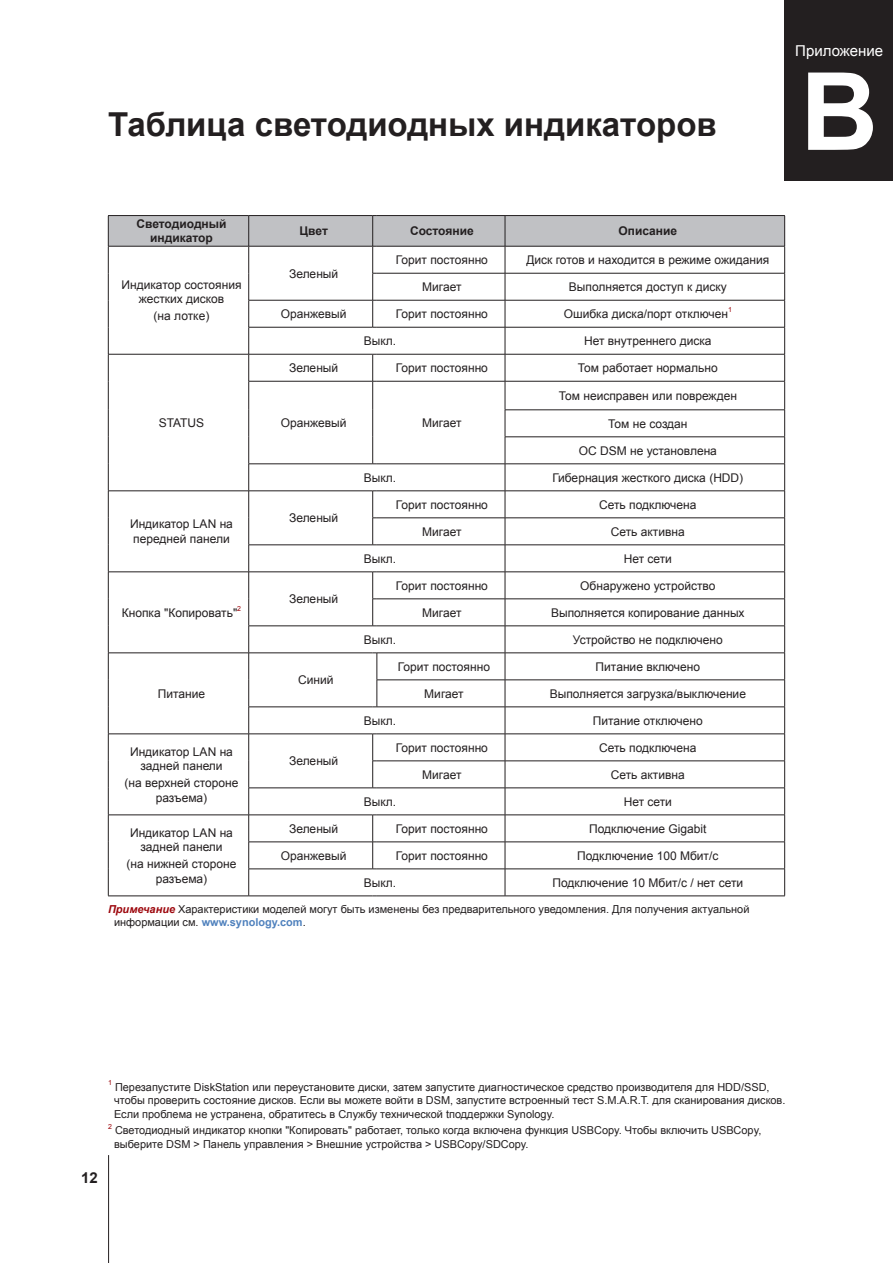
<style>
.page{position:relative;width:893px;height:1263px;background:#fff}
.page>*{position:absolute;margin:0;border:0;box-sizing:border-box;transform-origin:0 0}
.ChapterNum{font:700 108px "Arial";color:#fff}
.H1-ChapterTitle{font:700 33px "Arial";color:#231f20}
.Chapter-center{font:15px "Arial";color:#fff}
.PageNumber-sidebar{font:700 15px "Arial";color:#231f20}
.xBodyCenter{font:12px/14.4px "Arial";color:#231f20;text-align:center}
.XHeadCenter{font:700 12px/14.4px "Arial";color:#231f20;text-align:center}
.AppendixNote{font:10.95px/13.5px "Arial";color:#231f20}
.xBodyCenter-2{font:7.05px "Arial";color:#9d070d}
.AppendixNote-2{font:7.05px "Arial";color:#9d070d}
.s1{font-weight:700;font-style:italic;color:#9d070d}
.s2{font-weight:700;color:#4f81bd}
</style>
<div class="page">
<svg style="left:108px;top:215px;width:677px;height:682px"></svg>
<hr style="left:377px;top:896px;width:128px;height:1px;background:#231f20">
<hr style="left:505px;top:896px;width:280px;height:1px;background:#231f20">
<div style="left:785px;top:0;width:108px;height:180px;background:#231f20"></div>
<hr style="left:108px;top:1155px;width:1px;height:108px;background:#231f20">
<p class="H1-ChapterTitle" style="left:108px;top:102px;width:610px">Таблица светодиодных индикаторов</p>
<p class="XHeadCenter" style="left:137px;top:217px;width:91px">Светодиодный индикатор</p>
<p class="XHeadCenter" style="left:300px;top:224px;width:30px">Цвет</p>
<p class="XHeadCenter" style="left:410px;top:224px;width:65px">Состояние</p>
<p class="XHeadCenter" style="left:618px;top:224px;width:60px">Описание</p>
<p class="xBodyCenter" style="left:121px;top:277px;width:122px">Индикатор состояния жестких дисков</p>
<p class="xBodyCenter" style="left:154px;top:309px;width:57px">(на лотке)</p>
<p class="xBodyCenter" style="left:396px;top:253px;width:94px">Горит постоянно</p>
<p class="xBodyCenter" style="left:526px;top:253px;width:244px">Диск готов и находится в режиме ожидания</p>
<p class="xBodyCenter" style="left:422px;top:280px;width:41px">Мигает</p>
<p class="xBodyCenter" style="left:569px;top:280px;width:159px">Выполняется доступ к диску</p>
<p class="xBodyCenter" style="left:289px;top:266px;width:51px">Зеленый</p>
<p class="xBodyCenter" style="left:281px;top:307px;width:67px">Оранжевый</p>
<p class="xBodyCenter" style="left:396px;top:307px;width:94px">Горит постоянно</p>
<p class="xBodyCenter" style="left:564px;top:307px;width:166px">Ошибка диска/порт отключен</p>
<p class="xBodyCenter-2" style="left:728px;top:305px;width:5px">1</p>
<p class="xBodyCenter" style="left:364px;top:334px;width:34px">Выкл.</p>
<p class="xBodyCenter" style="left:584px;top:334px;width:129px">Нет внутреннего диска</p>
<p class="xBodyCenter" style="left:159px;top:415px;width:47px">STATUS</p>
<p class="xBodyCenter" style="left:130px;top:517px;width:104px;text-align:left">Индикатор LAN на передней панели</p>
<p class="xBodyCenter" style="left:122px;top:605px;width:117px">Кнопка "Копировать"</p>
<p class="xBodyCenter-2" style="left:237px;top:604px;width:5px">2</p>
<p class="xBodyCenter" style="left:158px;top:686px;width:49px">Питание</p>
<p class="xBodyCenter" style="left:130px;top:744px;width:104px">Индикатор LAN на задней панели</p>
<p class="xBodyCenter" style="left:124px;top:776px;width:116px">(на верхней стороне разъема)</p>
<p class="xBodyCenter" style="left:289px;top:361px;width:51px">Зеленый</p>
<p class="xBodyCenter" style="left:396px;top:361px;width:94px">Горит постоянно</p>
<p class="xBodyCenter" style="left:578px;top:361px;width:141px">Том работает нормально</p>
<p class="xBodyCenter" style="left:281px;top:415px;width:67px">Оранжевый</p>
<p class="xBodyCenter" style="left:422px;top:415px;width:41px">Мигает</p>
<p class="xBodyCenter" style="left:559px;top:388px;width:180px">Том неисправен или поврежден</p>
<p class="xBodyCenter" style="left:608px;top:416px;width:81px">Том не создан</p>
<p class="xBodyCenter" style="left:579px;top:443px;width:140px">ОС DSM не установлена</p>
<p class="xBodyCenter" style="left:289px;top:511px;width:51px">Зеленый</p>
<p class="xBodyCenter" style="left:289px;top:592px;width:51px">Зеленый</p>
<p class="xBodyCenter" style="left:298px;top:673px;width:37px">Синий</p>
<p class="xBodyCenter" style="left:289px;top:754px;width:51px">Зеленый</p>
<p class="xBodyCenter" style="left:364px;top:470px;width:34px">Выкл.</p>
<p class="xBodyCenter" style="left:552px;top:470px;width:192px">Гибернация жесткого диска (HDD)</p>
<p class="xBodyCenter" style="left:396px;top:497px;width:94px">Горит постоянно</p>
<p class="xBodyCenter" style="left:599px;top:497px;width:99px">Сеть подключена</p>
<p class="xBodyCenter" style="left:422px;top:524px;width:41px">Мигает</p>
<p class="xBodyCenter" style="left:611px;top:524px;width:75px">Сеть активна</p>
<p class="xBodyCenter" style="left:364px;top:551px;width:34px">Выкл.</p>
<p class="xBodyCenter" style="left:624px;top:551px;width:50px">Нет сети</p>
<p class="xBodyCenter" style="left:396px;top:578px;width:94px">Горит постоянно</p>
<p class="xBodyCenter" style="left:580px;top:578px;width:137px">Обнаружено устройство</p>
<p class="xBodyCenter" style="left:422px;top:605px;width:41px">Мигает</p>
<p class="xBodyCenter" style="left:551px;top:605px;width:195px">Выполняется копирование данных</p>
<p class="xBodyCenter" style="left:364px;top:632px;width:34px">Выкл.</p>
<p class="xBodyCenter" style="left:573px;top:632px;width:151px">Устройство не подключено</p>
<p class="xBodyCenter" style="left:398px;top:659px;width:94px">Горит постоянно</p>
<p class="xBodyCenter" style="left:596px;top:659px;width:106px">Питание включено</p>
<p class="xBodyCenter" style="left:424px;top:686px;width:41px">Мигает</p>
<p class="xBodyCenter" style="left:550px;top:686px;width:198px">Выполняется загрузка/выключение</p>
<p class="xBodyCenter" style="left:364px;top:713px;width:34px">Выкл.</p>
<p class="xBodyCenter" style="left:593px;top:713px;width:111px">Питание отключено</p>
<p class="xBodyCenter" style="left:396px;top:740px;width:94px">Горит постоянно</p>
<p class="xBodyCenter" style="left:599px;top:740px;width:99px">Сеть подключена</p>
<p class="xBodyCenter" style="left:422px;top:767px;width:41px">Мигает</p>
<p class="xBodyCenter" style="left:611px;top:767px;width:75px">Сеть активна</p>
<p class="xBodyCenter" style="left:364px;top:794px;width:34px">Выкл.</p>
<p class="xBodyCenter" style="left:624px;top:794px;width:50px">Нет сети</p>
<p class="xBodyCenter" style="left:289px;top:821px;width:51px">Зеленый</p>
<p class="xBodyCenter" style="left:396px;top:821px;width:94px">Горит постоянно</p>
<p class="xBodyCenter" style="left:589px;top:821px;width:119px">Подключение Gigabit</p>
<p class="xBodyCenter" style="left:281px;top:848px;width:67px">Оранжевый</p>
<p class="xBodyCenter" style="left:396px;top:848px;width:94px">Горит постоянно</p>
<p class="xBodyCenter" style="left:577px;top:848px;width:143px">Подключение 100 Мбит/с</p>
<p class="xBodyCenter" style="left:364px;top:875px;width:34px">Выкл.</p>
<p class="xBodyCenter" style="left:552px;top:875px;width:192px">Подключение 10 Мбит/с / нет сети</p>
<p class="AppendixNote" style="left:114px;top:902px;width:637px;text-indent:-6px"><span class="s1">Примечание</span> Характеристики моделей могут быть изменены без предварительного уведомления. Для получения актуальной информации см. <span class="s2">www.synology.com</span>.</p>
<p class="xBodyCenter" style="left:130px;top:825px;width:104px">Индикатор LAN на задней панели</p>
<p class="xBodyCenter" style="left:126px;top:857px;width:111px">(на нижней стороне разъема)</p>
<p class="Chapter-center" style="left:795px;top:40px;width:89px">Приложение</p>
<p class="ChapterNum" style="left:800px;top:40px;width:79px">B</p>
<p class="PageNumber-sidebar" style="left:81px;top:1168px;width:18px">12</p>
<p class="AppendixNote-2" style="left:108px;top:1078px;width:5px">1</p>
<p class="AppendixNote" style="left:114px;top:1080px;width:673px">Перезапустите DiskStation или переустановите диски, затем запустите диагностическое средство производителя для HDD/SSD, чтобы проверить состояние дисков. Если вы можете войти в DSM, запустите встроенный тест S.M.A.R.T. для сканирования дисков.<br>Если проблема не устранена, обратитесь в Службу технической tподдержки Synology.</p>
<p class="AppendixNote-2" style="left:108px;top:1122px;width:5px">2</p>
<p class="AppendixNote" style="left:114px;top:1123px;width:649px">Светодиодный индикатор кнопки "Копировать" работает, только когда включена функция USBCopy. Чтобы включить USBCopy, выберите DSM &gt; Панель управления &gt; Внешние устройства &gt; USBCopy/SDCopy.</p>
</div>
